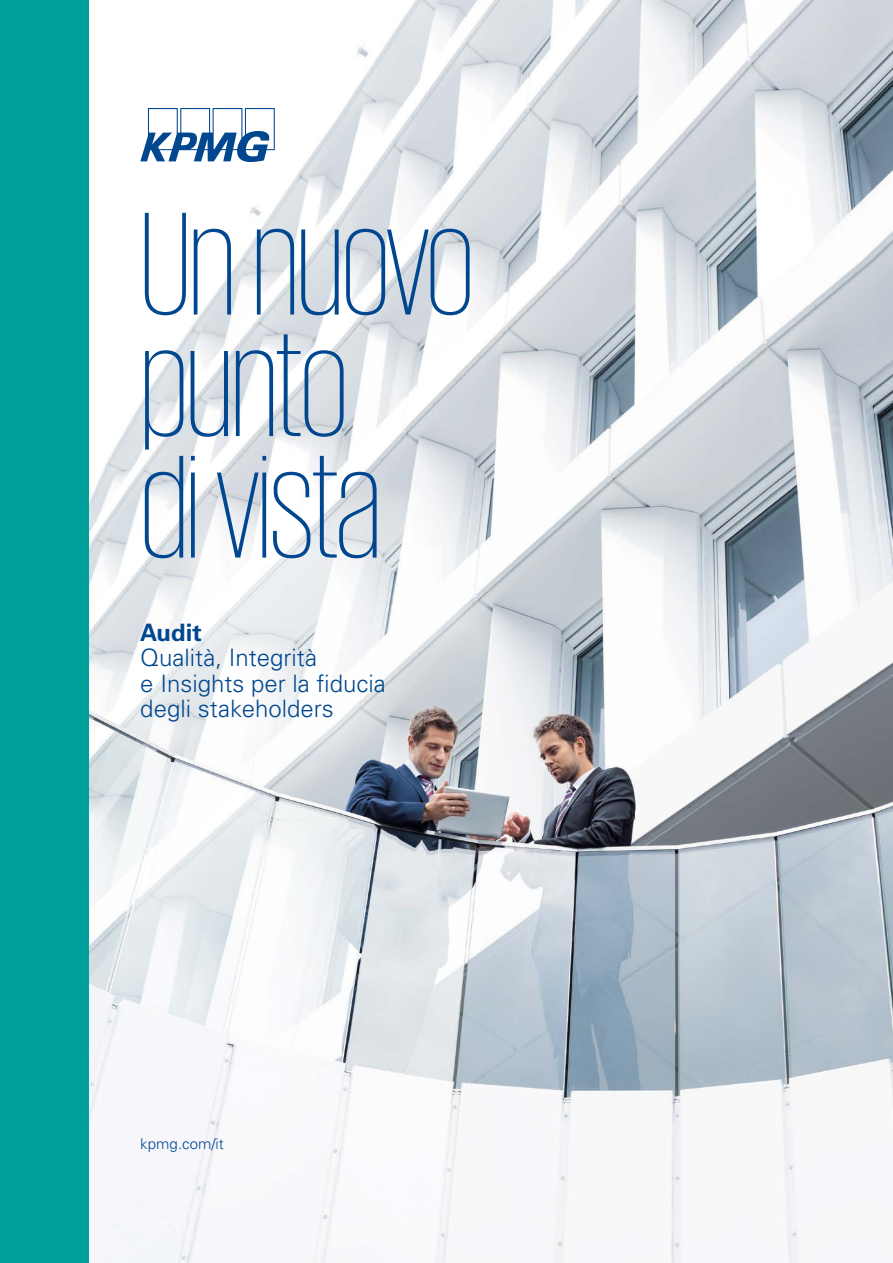
<style>
.page{position:relative;width:893px;height:1263px;background:#fff}
.page>*{position:absolute;margin:0;border:0;box-sizing:border-box;transform-origin:0 0}
.t1{font:200 150px/121.5px "KPMG";letter-spacing:-.01em;color:#00478f}
.t2{font:300 24px/25.5px "Univers LT Std";color:#00478f}
.t3{font:700 24px "Univers LT Std";color:#00478f}
.t4{font:300 15px "Univers LT Std";color:#00478f}
</style>
<div class="page">
<img style="left:89px;top:0;width:804px;height:1263px">
<div style="left:0;top:0;width:89px;height:1263px;background:#00a19d"></div>
<svg style="left:140px;top:108px;width:135px;height:54px"></svg>
<h1 class="t1" style="left:140px;top:200px;width:335px">Un nuovo punto<br>di vista</h1>
<p class="t3" style="left:140px;top:618px;width:63px">Audit</p>
<p class="t2" style="left:140px;top:645px;width:247px">Qualità, Integrità<br>e Insights per la fiducia degli stakeholders</p>
<p class="t4" style="left:140px;top:1135px;width:85px">kpmg.com/it</p>
</div>
